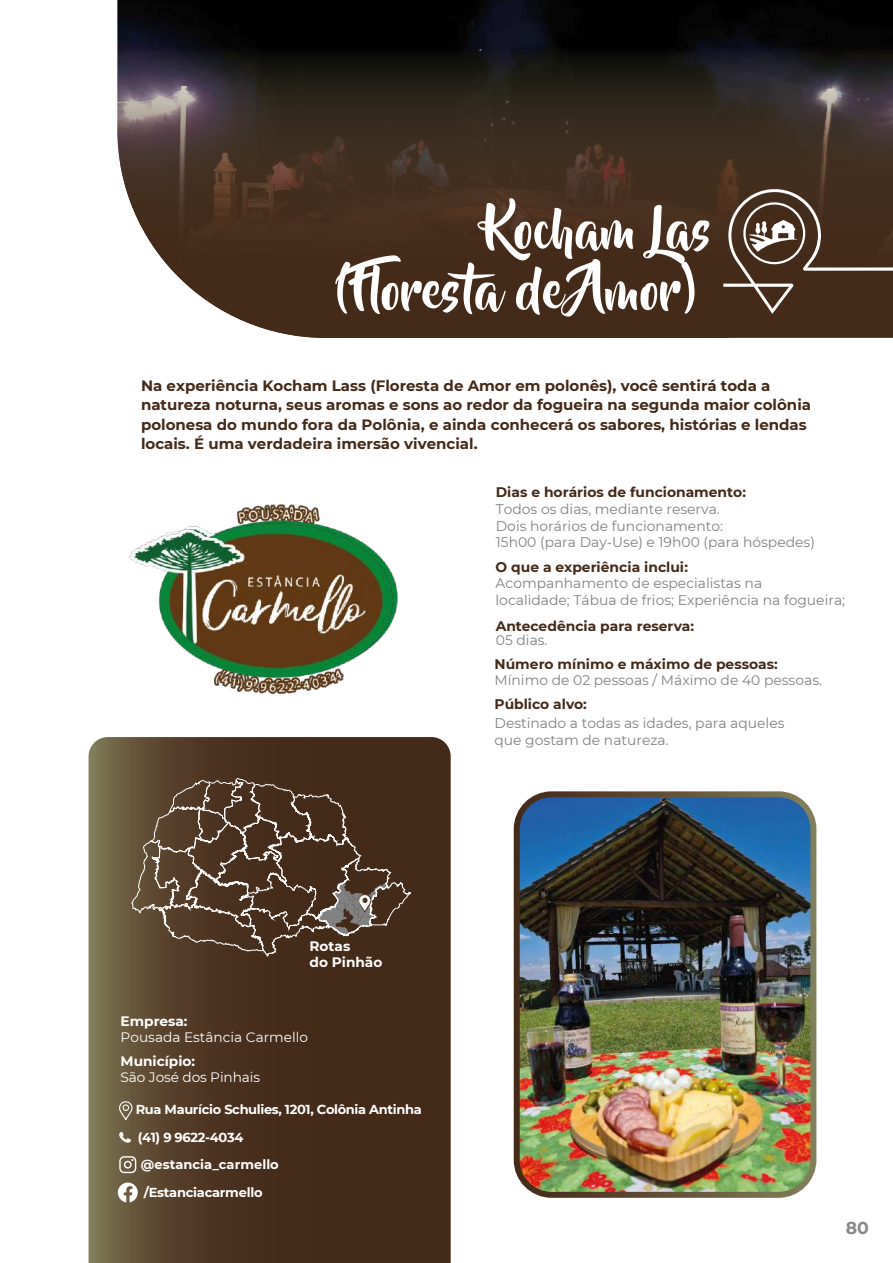
<style>
.page{position:relative;width:893px;height:1263px;background:#fff}
.page>*{position:absolute;margin:0;border:0;box-sizing:border-box;transform-origin:0 0}
.t1{font:51px/61.2px "Beyond The Mountains";color:#fff;text-align:right}
.t2{font:700 17.25px "Montserrat";color:#878787}
.t3{font:700 15px/19.5px "Montserrat";color:#442a19}
.t4{font:13.95px/16.6px "Montserrat";color:#818181}
.t5{font:700 13.95px "Montserrat";color:#442a19}
.t6{font:13.65px "Montserrat";color:#fff}
.t7{font:700 13.65px/16.5px "Montserrat";color:#fff}
.t8{font:700 13.05px "Montserrat";letter-spacing:-.025em;color:#fff}
.t9{font:700 13.05px/27.2px "Montserrat";letter-spacing:.005em;color:#fff}
</style>
<div class="page">
<svg style="left:117px;top:0;width:776px;height:338px;background:#3b2e25"></svg>
<svg style="left:89px;top:737px;width:362px;height:526px;background:#513b26"></svg>
<svg style="left:119px;top:1132px;width:12px;height:11px"></svg>
<svg style="left:119px;top:1156px;width:17px;height:17px"></svg>
<svg style="left:118px;top:1100px;width:15px;height:21px"></svg>
<div style="left:123px;top:1104px;width:6px;height:7px;border:1px solid #fff;border-radius:50%"></div>
<svg style="left:723px;top:187px;width:170px;height:127px;background:#594334"></svg>
<img style="left:521px;top:798px;width:288px;height:393px">
<div style="left:514px;top:791px;width:302px;height:407px;border:6px solid #fff;border-radius:35px"></div>
<svg style="left:118px;top:1182px;width:20px;height:20px"></svg>
<svg style="left:132px;top:809px;width:279px;height:148px;background:#5c4636"></svg>
<img style="left:109px;top:504px;width:300px;height:308px">
<h1 class="t1" style="left:337px;top:201px;width:376px">Kocham Las (Floresta de Amor)</h1>
<p class="t3" style="left:141px;top:375px;width:672px">Na experiência Kocham Lass (Floresta de Amor em polonês), você sentirá toda a natureza noturna, seus aromas e sons ao redor da fogueira na segunda maior colônia polonesa do mundo fora da Polônia, e ainda conhecerá os sabores, histórias e lendas locais. É uma verdadeira imersão vivencial.</p>
<p class="t5" style="left:496px;top:482px;width:252px">Dias e horários de funcionamento:</p>
<p class="t4" style="left:496px;top:500px;width:321px">Todos os dias, mediante reserva.<br>Dois horários de funcionamento:<br>15h00 (para Day-Use) e 19h00 (para hóspedes)</p>
<p class="t5" style="left:496px;top:556px;width:194px">O que a experiência inclui:</p>
<p class="t4" style="left:496px;top:574px;width:351px">Acompanhamento de especialistas na<br>localidade; Tábua de frios; Experiência na fogueira;</p>
<p class="t5" style="left:496px;top:616px;width:200px">Antecedência para reserva:</p>
<p class="t4" style="left:496px;top:631px;width:53px">05 dias.</p>
<p class="t5" style="left:494px;top:654px;width:285px">Número mínimo e máximo de pessoas:</p>
<p class="t4" style="left:494px;top:671px;width:329px">Mínimo de 02 pessoas / Máximo de 40 pessoas.</p>
<p class="t5" style="left:494px;top:694px;width:94px">Público alvo:</p>
<p class="t4" style="left:494px;top:714px;width:291px">Destinado a todas as idades, para aqueles que gostam de natureza.</p>
<p class="t7" style="left:310px;top:937px;width:74px">Rotas<br>do Pinhão</p>
<p class="t7" style="left:121px;top:1012px;width:68px">Empresa:</p>
<p class="t6" style="left:121px;top:1027px;width:189px">Pousada Estância Carmello</p>
<p class="t7" style="left:121px;top:1052px;width:76px">Município:</p>
<p class="t6" style="left:121px;top:1068px;width:141px">São José dos Pinhais</p>
<p class="t8" style="left:136px;top:1099px;width:288px">Rua Maurício Schulies, 1201, Colônia Antinha</p>
<p class="t9" style="left:138px;top:1123px;width:142px">(41) 9 9622-4034 @estancia_carmello</p>
<p class="t8" style="left:144px;top:1183px;width:120px">/Estanciacarmello</p>
<p class="t2" style="left:846px;top:1215px;width:25px">80</p>
</div>
